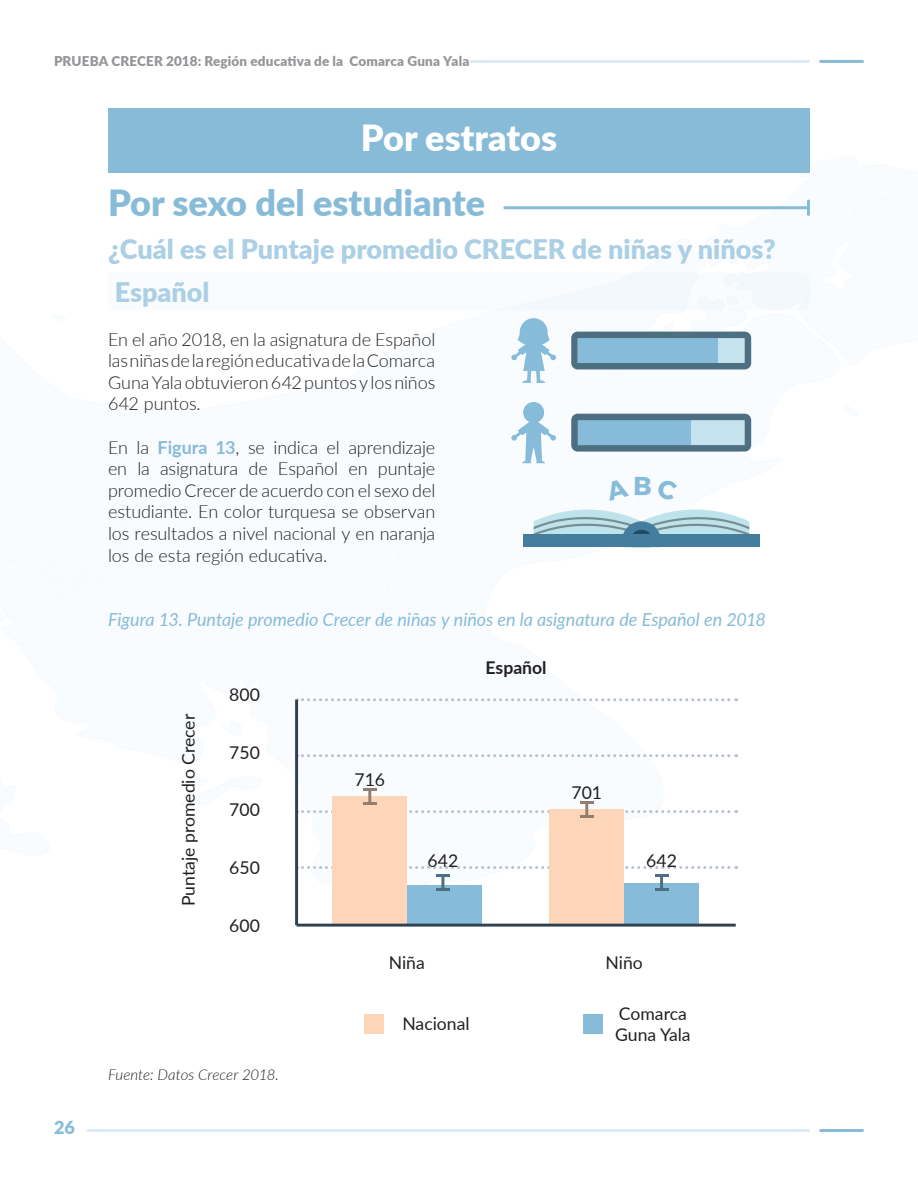
<style>
.page{position:relative;width:918px;height:1188px;background:#fff}
.page>*{position:absolute;margin:0;border:0;box-sizing:border-box;transform-origin:0 0}
.Títulos{font:900 36px "Lato";color:#87bbd8}
.Áreas{font:900 36px "Lato";color:#fff}
.Materias{font:900 27px "Lato";color:#abcfe4}
.Cuerpos_de_texto_2_c{font:300 18px/21.6px "Lato";letter-spacing:-.005em;color:#231f20;text-align:justify}
.Figuras{font:italic 18px "Lato";letter-spacing:-.005em;color:#87bbd8}
.t1{font:900 18px "Lato";color:#87bbd8}
.t2{font:17.55px/21.1px "Lato";color:#231f20}
.t3{font:700 17.55px "Lato";color:#231f20}
.Fuentes_Tablas_figur{font:italic 300 15px "Lato";color:#231f20}
.t4{font:900 13.5px "Lato";letter-spacing:.01em;color:#939598}
.s1{font-weight:700;color:#87bbd8}
</style>
<div class="page">
<hr style="left:88px;top:1129px;width:720px;height:3px;background:#dbebf3">
<hr style="left:471px;top:60px;width:338px;height:3px;background:#dbebf3">
<hr style="left:821px;top:60px;width:41px;height:3px;background:#87bbd8">
<hr style="left:821px;top:1129px;width:41px;height:3px;background:#87bbd8">
<div style="left:108px;top:108px;width:702px;height:65px;background:#87bbd8"></div>
<svg style="left:298px;top:866px;width:439px;height:3px"></svg>
<div style="left:364px;top:1014px;width:20px;height:20px;background:#fdd6ba"></div>
<div style="left:583px;top:1014px;width:20px;height:20px;background:#86bbd9"></div>
<hr style="left:295px;top:700px;width:3px;height:225px;background:#2e4150">
<div style="left:332px;top:797px;width:75px;height:128px;background:#fdd6ba"></div>
<div style="left:407px;top:885px;width:75px;height:40px;background:#86bbd9"></div>
<div style="left:549px;top:810px;width:75px;height:115px;background:#fdd6ba"></div>
<div style="left:624px;top:883px;width:75px;height:42px;background:#86bbd9"></div>
<hr style="left:297px;top:924px;width:439px;height:3px;background:#2e4150">
<hr style="left:441px;top:876px;width:3px;height:14px;background:#4c7082">
<svg style="left:436px;top:875px;width:14px;height:2px"></svg>
<svg style="left:436px;top:889px;width:14px;height:2px"></svg>
<hr style="left:660px;top:876px;width:3px;height:14px;background:#4c7082">
<svg style="left:655px;top:875px;width:13px;height:2px"></svg>
<svg style="left:655px;top:889px;width:13px;height:2px"></svg>
<svg style="left:295px;top:199px;width:515px;height:657px"></svg>
<p class="t4" style="left:54px;top:51px;width:417px">PRUEBA CRECER 2018: Región educativa de la Comarca Guna Yala</p>
<p class="Áreas" style="left:361px;top:111px;width:198px">Por estratos</p>
<p class="Títulos" style="left:108px;top:176px;width:379px">Por sexo del estudiante</p>
<p class="Materias" style="left:108px;top:229px;width:669px">¿Cuál es el Puntaje promedio CRECER de niñas y niños?</p>
<p class="Materias" style="left:115px;top:272px;width:96px">Español</p>
<p class="Cuerpos_de_texto_2_c" style="left:108px;top:328px;width:329px">En el año 2018, en la asignatura de Español las niñas de la región educativa de la Comarca Guna Yala obtuvieron 642 puntos y los niños 642 puntos.</p>
<p class="Cuerpos_de_texto_2_c" style="left:108px;top:436px;width:329px">En la <span class="s1">Figura 13</span>, se indica el aprendizaje en la asignatura de Español en puntaje promedio Crecer de acuerdo con el sexo del estudiante. En color turquesa se observan los resultados a nivel nacional y en naranja los de esta región educativa.</p>
<p class="Figuras" style="left:108px;top:607px;width:660px">Figura 13. Puntaje promedio Crecer de niñas y niños en la asignatura de Español en 2018</p>
<p class="t2" style="left:177px;top:906px;width:194px;rotate:-90deg">Puntaje promedio Crecer</p>
<p class="t2" style="left:229px;top:684px;width:32px">800</p>
<p class="t2" style="left:229px;top:741px;width:32px">750</p>
<p class="t2" style="left:229px;top:799px;width:32px">700</p>
<p class="t2" style="left:229px;top:856px;width:32px">650</p>
<p class="t2" style="left:229px;top:914px;width:32px">600</p>
<p class="t1" style="left:54px;top:1114px;width:22px">26</p>
<p class="Fuentes_Tablas_figur" style="left:108px;top:1064px;width:172px">Fuente: Datos Crecer 2018.</p>
<p class="t2" style="left:355px;top:769px;width:32px">716</p>
<p class="t3" style="left:486px;top:654px;width:63px">Español</p>
<p class="t2" style="left:428px;top:849px;width:32px">642</p>
<p class="t2" style="left:571px;top:782px;width:32px">701</p>
<p class="t2" style="left:646px;top:849px;width:32px">642</p>
<p class="t2" style="left:389px;top:951px;width:38px">Niña</p>
<p class="t2" style="left:606px;top:951px;width:39px">Niño</p>
<p class="t2" style="left:402px;top:1013px;width:69px">Nacional</p>
<p class="t2" style="left:615px;top:1002px;width:77px">Comarca<br>Guna Yala</p>
</div>
